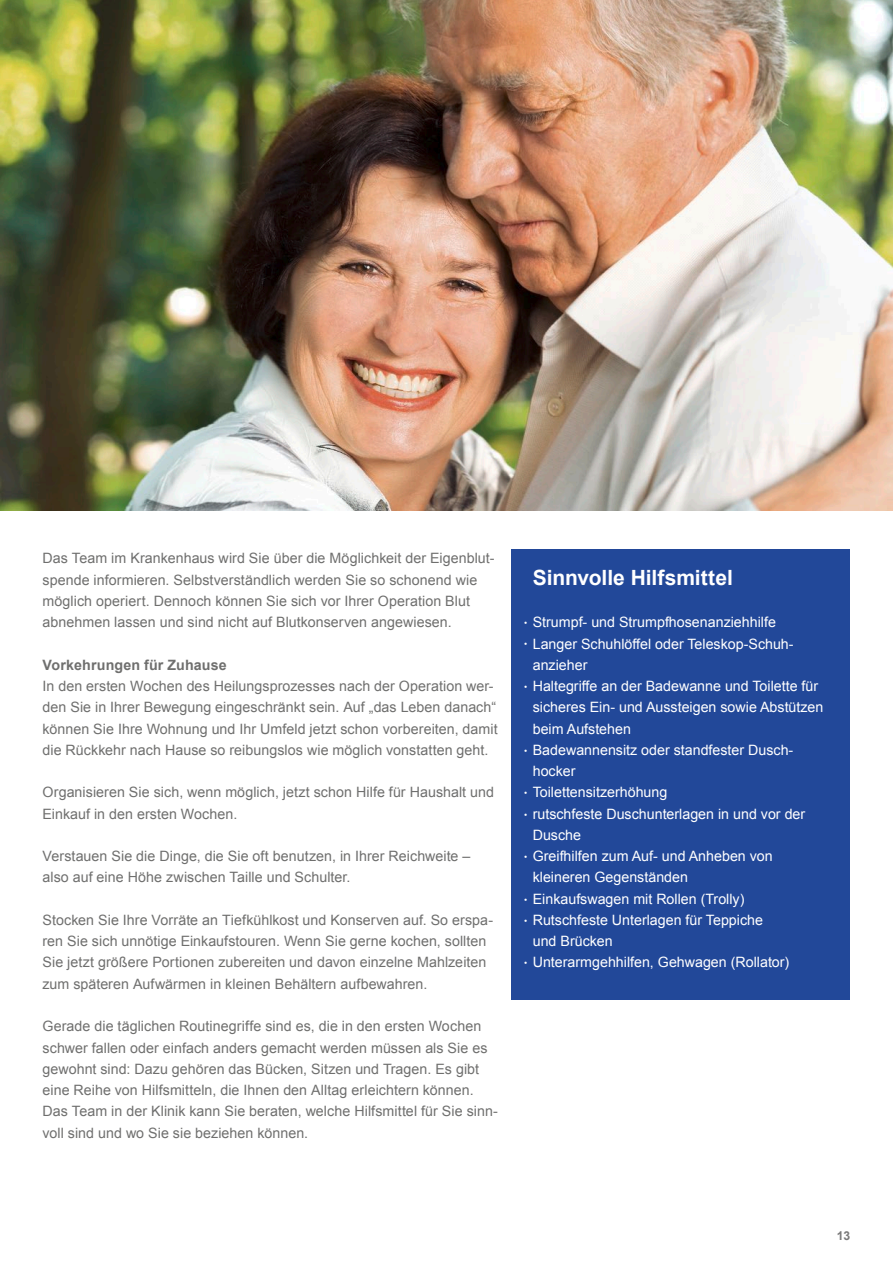
<style>
.page{position:relative;width:893px;height:1263px;background:#fff}
.page>*{position:absolute;margin:0;border:0;box-sizing:border-box;transform-origin:0 0}
.t1{font:700 21px "Arial";letter-spacing:-.005em;color:#fff}
.t2{font:14.25px/21.3px "Arial";letter-spacing:.005em;color:#6f6f6e}
.t3{font:14.25px/21.3px "Arial";color:#fff}
.t4{font:700 14.25px "Arial";letter-spacing:.01em;color:#6f6f6e}
.t5{font:700 12.3px "Arial";color:#7a7a7a}
.s1{font-size:9px}
</style>
<div class="page">
<img style="left:0;top:0;width:893px;height:510px">
<div style="left:511px;top:549px;width:339px;height:450px;background:#224899"></div>
<p class="t2" style="left:43px;top:548px;width:454px">Das Team im Krankenhaus wird Sie über die Möglichkeit der Eigenblut&shy;spende informieren. Selbstverständlich werden Sie so schonend wie möglich operiert. Dennoch können Sie sich vor Ihrer Operation Blut abnehmen lassen und sind nicht auf Blutkonserven angewiesen.</p>
<p class="t4" style="left:43px;top:655px;width:186px">Vorkehrungen für Zuhause</p>
<p class="t2" style="left:43px;top:675px;width:457px">In den ersten Wochen des Heilungsprozesses nach der Operation wer&shy;den Sie in Ihrer Bewegung eingeschränkt sein. Auf „das Leben danach“ können Sie Ihre Wohnung und Ihr Umfeld jetzt schon vorbereiten, damit die Rückkehr nach Hause so reibungslos wie möglich vonstatten geht.</p>
<p class="t2" style="left:43px;top:782px;width:453px">Organisieren Sie sich, wenn möglich, jetzt schon Hilfe für Haushalt und<br>Einkauf in den ersten Wochen.</p>
<p class="t2" style="left:43px;top:846px;width:429px">Verstauen Sie die Dinge, die Sie oft benutzen, in Ihrer Reichweite – also auf eine Höhe zwischen Taille und Schulter.</p>
<p class="t2" style="left:43px;top:909px;width:452px">Stocken Sie Ihre Vorräte an Tiefkühlkost und Konserven auf. So erspa&shy;ren Sie sich unnötige Einkaufstouren. Wenn Sie gerne kochen, sollten Sie jetzt größere Portionen zubereiten und davon einzelne Mahlzeiten zum späteren Aufwärmen in kleinen Behältern aufbewahren.</p>
<p class="t2" style="left:43px;top:1016px;width:457px">Gerade die täglichen Routinegriffe sind es, die in den ersten Wochen schwer fallen oder einfach anders gemacht werden müssen als Sie es gewohnt sind: Dazu gehören das Bücken, Sitzen und Tragen. Es gibt eine Reihe von Hilfsmitteln, die Ihnen den Alltag erleichtern können.<br>Das Team in der Klinik kann Sie beraten, welche Hilfsmittel für Sie sinn&shy;voll sind und wo Sie sie beziehen können.</p>
<h1 class="t1" style="left:533px;top:563px;width:202px">Sinnvolle Hilfsmittel</h1>
<p class="t3" style="left:524px;top:612px;width:253px"><span class="s1">•</span> Strumpf- und Strumpfhosenanziehhilfe</p>
<p class="t3" style="left:533px;top:633px;width:262px;text-indent:-9px"><span class="s1">•</span> Langer Schuhlöffel oder Teleskop--Schuh&shy;anzieher</p>
<p class="t3" style="left:533px;top:675px;width:292px;text-indent:-9px"><span class="s1">•</span> Haltegriffe an der Badewanne und Toilette für sicheres Ein- und Aussteigen sowie Abstützen beim Aufstehen</p>
<p class="t3" style="left:533px;top:739px;width:262px;text-indent:-9px"><span class="s1">•</span> Badewannensitz oder standfester Dusch&shy;hocker</p>
<p class="t3" style="left:524px;top:782px;width:145px"><span class="s1">•</span> Toilettensitzerhöhung</p>
<p class="t3" style="left:533px;top:803px;width:274px;text-indent:-9px"><span class="s1">•</span> rutschfeste Duschunterlagen in und vor der<br>Dusche</p>
<p class="t3" style="left:533px;top:846px;width:242px;text-indent:-9px"><span class="s1">•</span> Greifhilfen zum Auf- und Anheben von kleineren Gegenständen</p>
<p class="t3" style="left:524px;top:888px;width:222px"><span class="s1">•</span> Einkaufswagen mit Rollen (Trolly)</p>
<p class="t3" style="left:533px;top:909px;width:232px;text-indent:-9px"><span class="s1">•</span> Rutschfeste Unterlagen für Teppiche und Brücken</p>
<p class="t3" style="left:524px;top:952px;width:267px"><span class="s1">•</span> Unterarmgehhilfen, Gehwagen (Rollator)</p>
<p class="t5" style="left:837px;top:1228px;width:15px">13</p>
</div>
